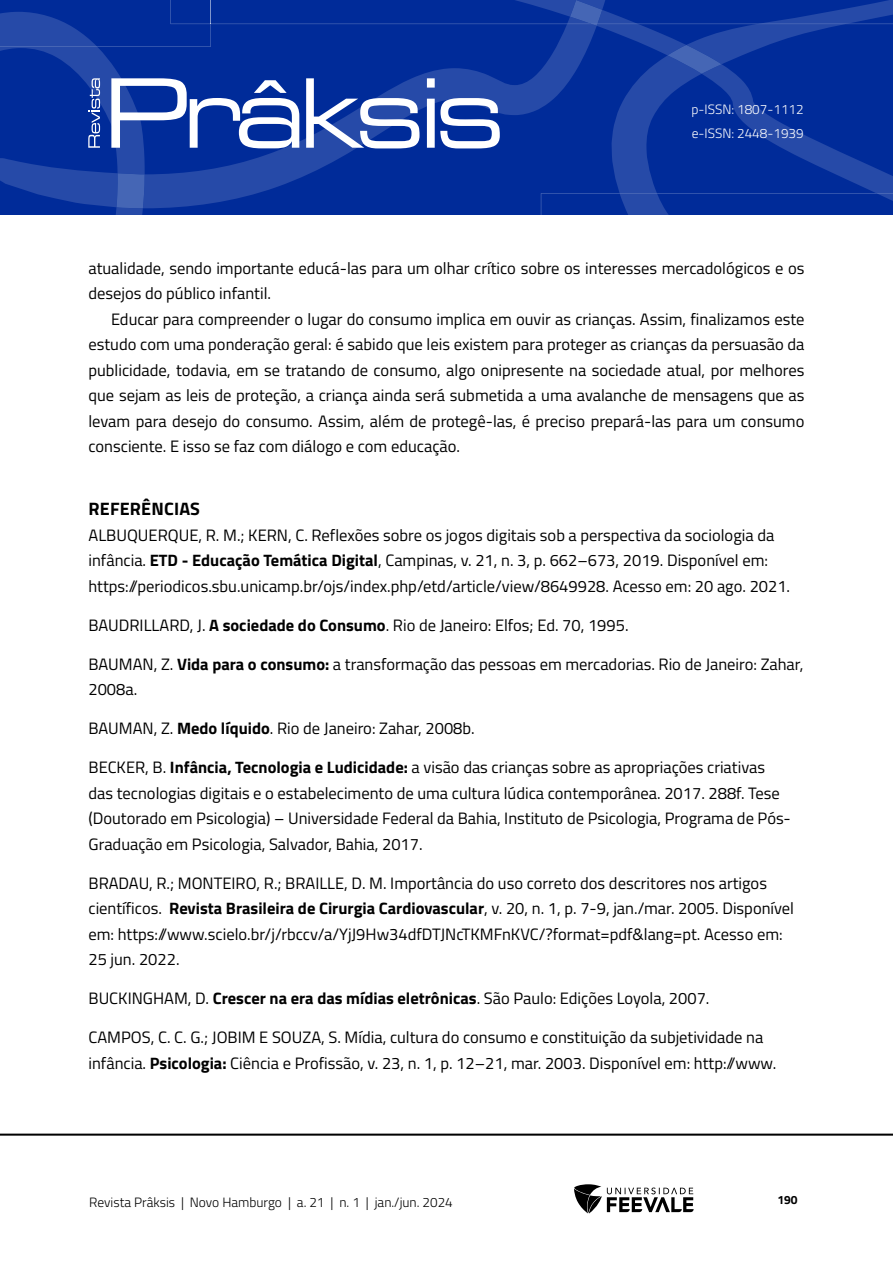
<style>
.page{position:relative;width:893px;height:1263px;background:#fff}
.page>*{position:absolute;margin:0;border:0;box-sizing:border-box;transform-origin:0 0}
.TITILO_1{font:700 18px "Titillium Web";letter-spacing:.01em;color:#000}
.Referências{font:16.5px/25.5px "Titillium Web";color:#000}
.Corpo_de_texto{font:16.5px/25.5px "Titillium Web";color:#000}
.t1{font:300 13.5px "Titillium Web";color:#000}
.t2{font:300 13.5px/24px "Titillium Web";color:#fff}
.t3{font:700 12px "Titillium Web";color:#000}
.s1{font-weight:700}
</style>
<div class="page">
<hr style="left:0;top:1133px;width:893px;height:3px;background:#000">
<svg style="left:574px;top:1184px;width:120px;height:29px"></svg>
<svg style="left:0;top:0;width:893px;height:215px;background:#1239a0"></svg>
<p class="t2" style="left:691px;top:97px;width:114px">p-ISSN: 1807-1112 e-ISSN: 2448-1939</p>
<p class="Corpo_de_texto" style="left:88px;top:254px;width:717px">atualidade, sendo importante educá-las para um olhar crítico sobre os interesses mercadológicos e os desejos do público infantil.</p>
<p class="Corpo_de_texto" style="left:88px;top:305px;width:717px;text-align:justify;text-indent:22px">Educar para compreender o lugar do consumo implica em ouvir as crianças. Assim, finalizamos este estudo com uma ponderação geral: é sabido que leis existem para proteger as crianças da persuasão da publicidade, todavia, em se tratando de consumo, algo onipresente na sociedade atual, por melhores que sejam as leis de proteção, a criança ainda será submetida a uma avalanche de mensagens que as levam para desejo do consumo. Assim, além de protegê-las, é preciso prepará-las para um consumo consciente. E isso se faz com diálogo e com educação.</p>
<p class="TITILO_1" style="left:89px;top:495px;width:113px">REFERÊNCIAS</p>
<p class="Referências" style="left:88px;top:521px;width:703px">ALBUQUERQUE, R. M.; KERN, C. Reflexões sobre os jogos digitais sob a perspectiva da sociologia da infância. <span class="s1">ETD - Educação Temática Digital</span>, Campinas, v. 21, n. 3, p. 662–673, 2019. Disponível em: https://periodicos.sbu.unicamp.br/ojs/index.php/etd/article/view/8649928. Acesso em: 20 ago. 2021.</p>
<p class="Referências" style="left:88px;top:611px;width:542px">BAUDRILLARD, J. <span class="s1">A sociedade do Consumo</span>. Rio de Janeiro: Elfos; Ed. 70, 1995.</p>
<p class="Referências" style="left:88px;top:650px;width:716px">BAUMAN, Z. <span class="s1">Vida para o consumo:</span> a transformação das pessoas em mercadorias. Rio de Janeiro: Zahar,<br>2008a.</p>
<p class="Referências" style="left:88px;top:715px;width:388px">BAUMAN, Z. <span class="s1">Medo líquido</span>. Rio de Janeiro: Zahar, 2008b.</p>
<p class="Referências" style="left:88px;top:754px;width:704px">BECKER, B. <span class="s1">Infância, Tecnologia e Ludicidade:</span> a visão das crianças sobre as apropriações criativas das tecnologias digitais e o estabelecimento de uma cultura lúdica contemporânea. 2017. 288f. Tese (Doutorado em Psicologia) – Universidade Federal da Bahia, Instituto de Psicologia, Programa de Pós-Graduação em Psicologia, Salvador, Bahia, 2017.</p>
<p class="Referências" style="left:88px;top:869px;width:707px">BRADAU, R.; MONTEIRO, R.; BRAILLE, D. M. Importância do uso correto dos descritores nos artigos científicos. <span class="s1">Revista Brasileira de Cirurgia Cardiovascular</span>, v. 20, n. 1, p. 7-9, jan./mar. 2005. Disponível em: https://www.scielo.br/j/rbccv/a/YjJ9Hw34dfDTJNcTKMFnKVC/?format=pdf&amp;lang=pt. Acesso em:<br>25 jun. 2022.</p>
<p class="Referências" style="left:88px;top:985px;width:622px">BUCKINGHAM, D. <span class="s1">Crescer na era das mídias eletrônicas</span>. São Paulo: Edições Loyola, 2007.</p>
<p class="Referências" style="left:88px;top:1024px;width:689px">CAMPOS, C. C. G.; JOBIM E SOUZA, S. Mídia, cultura do consumo e constituição da subjetividade na infância. <span class="s1">Psicologia:</span> Ciência e Profissão, v. 23, n. 1, p. 12–21, mar. 2003. Disponível em: http://www.</p>
<p class="t1" style="left:89px;top:1192px;width:365px">Revista Prâksis | Novo Hamburgo | a. 21 | n. 1 | jan./jun. 2024</p>
<p class="t3" style="left:777px;top:1190px;width:22px">190</p>
</div>
